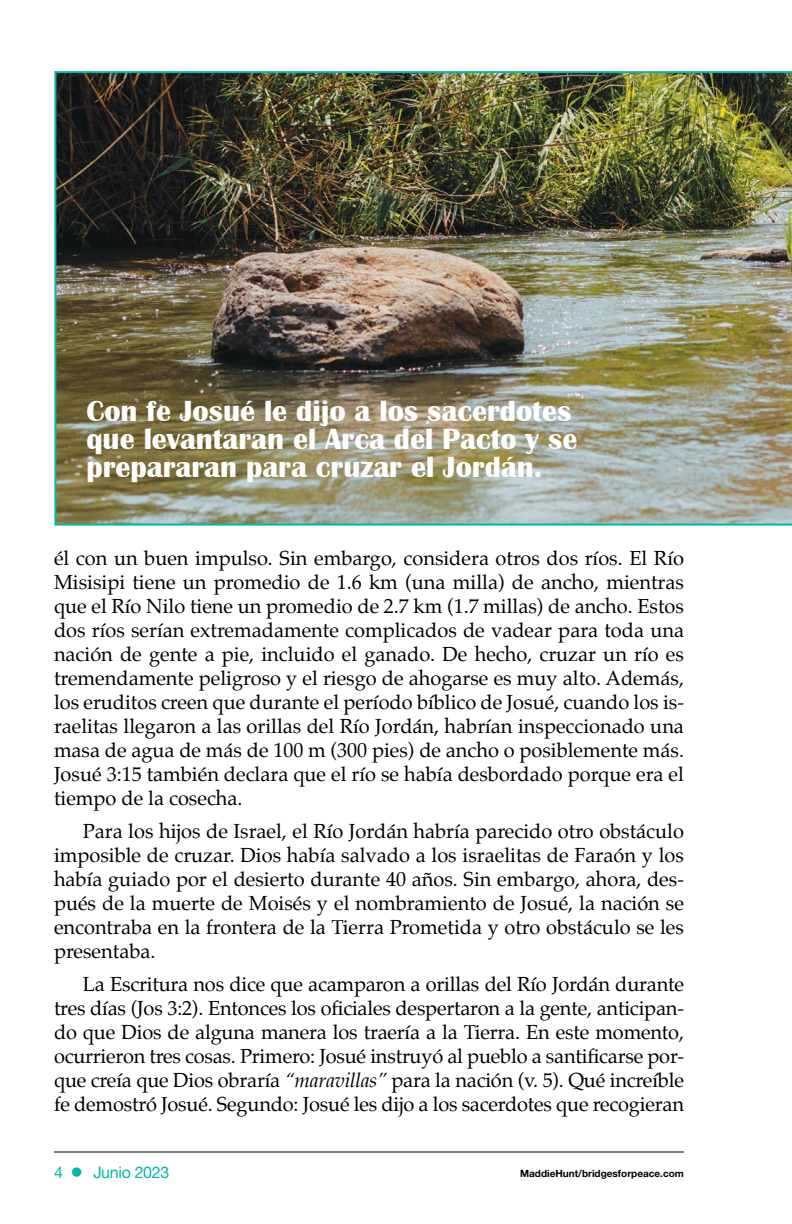
<style>
.page{position:relative;width:792px;height:1224px;background:#fff}
.page>*{position:absolute;margin:0;border:0;box-sizing:border-box;transform-origin:0 0}
.t1{font:700 30px "Britannic";color:#fff}
.t2{font:20px/24px "Palatino CE";color:#000;text-align:justify}
.t3{font:16px "Helvetica Neue LT Std";letter-spacing:-.02em;color:#00b7aa}
.t4{font:700 10px "Helvetica Neue LT Std";color:#000}
.s1{font-style:italic}
</style>
<div class="page">
<hr style="left:54px;top:1152px;width:630px;height:1px;background:#000">
<img style="left:54px;top:71px;width:738px;height:455px">
<p class="t1" style="left:86px;top:394px;width:486px">Con fe Josué le dijo a los sacerdotes</p>
<p class="t1" style="left:86px;top:422px;width:493px">que levantaran el Arca del Pacto y se</p>
<p class="t1" style="left:86px;top:450px;width:457px">prepararan para cruzar el Jordán.</p>
<p class="t2" style="left:54px;top:548px;width:632px">él con un buen impulso. Sin embargo, considera otros dos ríos. El Río Misisipi tiene un promedio de 1.6 km (una milla) de ancho, mientras que el Río Nilo tiene un promedio de 2.7 km (1.7 millas) de ancho. Estos dos ríos serían extremadamente complicados de vadear para toda una nación de gente a pie, incluido el ganado. De hecho, cruzar un río es tremendamente peligroso y el riesgo de ahogarse es muy alto. Además, los eruditos creen que durante el período bíblico de Josué, cuando los is&shy;raelitas llegaron a las orillas del Río Jordán, habrían inspeccionado una masa de agua de más de 100 m (300 pies) de ancho o posiblemente más.<br>Josué 3:15 también declara que el río se había desbordado porque era el tiempo de la cosecha.</p>
<p class="t2" style="left:54px;top:821px;width:632px;text-indent:29px">Para los hijos de Israel, el Río Jordán habría parecido otro obstáculo imposible de cruzar. Dios había salvado a los israelitas de Faraón y los había guiado por el desierto durante 40 años. Sin embargo, ahora, des&shy;pués de la muerte de Moisés y el nombramiento de Josué, la nación se encontraba en la frontera de la Tierra Prometida y otro obstáculo se les presentaba.</p>
<p class="t2" style="left:54px;top:974px;width:632px;text-indent:29px">La Escritura nos dice que acamparon a orillas del Río Jordán durante tres días (Jos 3:2). Entonces los oficiales despertaron a la gente, anticipan&shy;do que Dios de alguna manera los traería a la Tierra. En este momento, ocurrieron tres cosas. Primero: Josué instruyó al pueblo a santificarse por&shy;que creía que Dios obraría <span class="s1">“maravillas”</span> para la nación (v. 5). Qué increíble fe demostró Josué. Segundo: Josué les dijo a los sacerdotes que recogieran</p>
<p class="t3" style="left:54px;top:1162px;width:117px">4 ● Junio 2023</p>
<p class="t4" style="left:520px;top:1167px;width:165px">MaddieHunt/bridgesforpeace.com</p>
</div>
